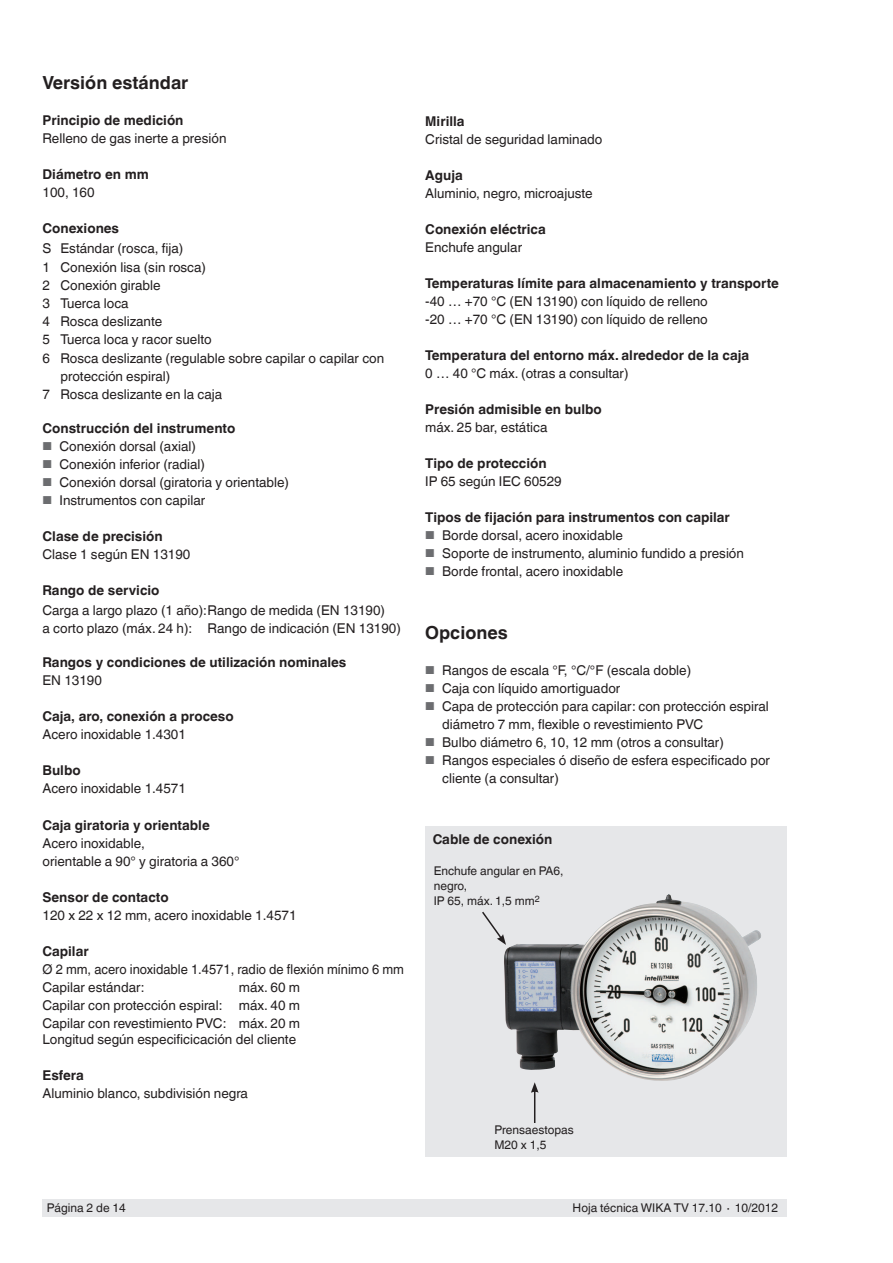
<style>
.page{position:relative;width:893px;height:1263px;background:#fff}
.page>*{position:absolute;margin:0;border:0;box-sizing:border-box;transform-origin:0 0}
.t1{font:700 18px "Helvetica World";color:#231f20}
.t2{font:13.5px/18px "Helvetica World";color:#231f20}
.t3{font:700 13.5px "Helvetica World";color:#231f20}
.t4{font:13.5px/18.3px "Helvetica World";color:#231f20;scale:.96 1}
.t5{font:12px/15px "Helvetica World";color:#231f20}
.s1{font-size:11.55px;color:#6c6d70}
</style>
<div class="page">
<div style="left:43px;top:1199px;width:744px;height:17px;background:#e6e7e9"></div>
<div style="left:425px;top:826px;width:362px;height:331px;background:#e6e7e9"></div>
<img style="left:504px;top:894px;width:257px;height:187px">
<svg style="left:482px;top:910px;width:24px;height:35px"></svg>
<hr style="left:534px;top:1090px;width:1px;height:33px;background:#231f20">
<svg style="left:531px;top:1082px;width:8px;height:11px"></svg>
<h1 class="t1" style="left:43px;top:73px;width:147px">Versión estándar</h1>
<p class="t3" style="left:43px;top:113px;width:143px">Principio de medición</p>
<p class="t2" style="left:43px;top:130px;width:185px">Relleno de gas inerte a presión</p>
<p class="t3" style="left:43px;top:167px;width:108px">Diámetro en mm</p>
<p class="t2" style="left:43px;top:184px;width:54px">100, 160</p>
<p class="t3" style="left:43px;top:221px;width:78px">Conexiones</p>
<p class="t2" style="left:43px;top:240px;width:142px">S Estándar (rosca, fija)</p>
<p class="t2" style="left:43px;top:258px;width:165px">1 Conexión lisa (sin rosca)</p>
<p class="t2" style="left:43px;top:276px;width:120px">2 Conexión girable</p>
<p class="t2" style="left:43px;top:294px;width:88px">3 Tuerca loca</p>
<p class="t2" style="left:43px;top:313px;width:121px">4 Rosca deslizante</p>
<p class="t2" style="left:43px;top:331px;width:171px">5 Tuerca loca y racor suelto</p>
<p class="t2" style="left:43px;top:349px;width:343px">6 Rosca deslizante (regulable sobre capilar o capilar con</p>
<p class="t2" style="left:61px;top:367px;width:111px">protección espiral)</p>
<p class="t2" style="left:43px;top:385px;width:181px">7 Rosca deslizante en la caja</p>
<p class="t3" style="left:43px;top:420px;width:194px">Construcción del instrumento</p>
<p class="t2" style="left:43px;top:437px;width:155px"><span class="s1">■</span> Conexión dorsal (axial)</p>
<p class="t2" style="left:43px;top:455px;width:164px"><span class="s1">■</span> Conexión inferior (radial)</p>
<p class="t2" style="left:43px;top:473px;width:248px"><span class="s1">■</span> Conexión dorsal (giratoria y orientable)</p>
<p class="t2" style="left:43px;top:491px;width:164px"><span class="s1">■</span> Instrumentos con capilar</p>
<p class="t3" style="left:43px;top:528px;width:122px">Clase de precisión</p>
<p class="t2" style="left:43px;top:545px;width:149px">Clase 1 según EN 13190</p>
<p class="t3" style="left:43px;top:582px;width:119px">Rango de servicio</p>
<p class="t2" style="left:43px;top:601px;width:360px">Carga a largo plazo (1 año):Rango de medida (EN 13190)<br>a corto plazo (máx. 24 h): Rango de indicación (EN 13190)</p>
<p class="t3" style="left:43px;top:655px;width:305px">Rangos y condiciones de utilización nominales</p>
<p class="t2" style="left:43px;top:672px;width:61px">EN 13190</p>
<p class="t3" style="left:43px;top:709px;width:193px">Caja, aro, conexión a proceso</p>
<p class="t2" style="left:43px;top:726px;width:145px">Acero inoxidable 1.4301</p>
<p class="t3" style="left:43px;top:763px;width:40px">Bulbo</p>
<p class="t2" style="left:43px;top:780px;width:145px">Acero inoxidable 1.4571</p>
<p class="t3" style="left:43px;top:817px;width:169px">Caja giratoria y orientable</p>
<p class="t2" style="left:43px;top:834px;width:198px">Acero inoxidable,<br>orientable a 90° y giratoria a 360°</p>
<p class="t3" style="left:43px;top:889px;width:128px">Sensor de contacto</p>
<p class="t2" style="left:43px;top:906px;width:255px">120 x 22 x 12 mm, acero inoxidable 1.4571</p>
<p class="t3" style="left:43px;top:943px;width:48px">Capilar</p>
<p class="t4" style="left:43px;top:960px;width:378px">Ø 2 mm, acero inoxidable 1.4571, radio de flexión mínimo 6 mm<br>Capilar estándar:</p>
<p class="t2" style="left:43px;top:978px;width:259px;text-align:justify;text-indent:196px">máx. 60 m Capilar con protección espiral: máx. 40 m Capilar con revestimiento PVC: máx. 20 m</p>
<p class="t2" style="left:43px;top:1031px;width:255px">Longitud según especificicación del cliente</p>
<p class="t3" style="left:43px;top:1068px;width:43px">Esfera</p>
<p class="t2" style="left:43px;top:1085px;width:207px">Aluminio blanco, subdivisión negra</p>
<p class="t3" style="left:425px;top:113px;width:41px">Mirilla</p>
<p class="t2" style="left:425px;top:130px;width:179px">Cristal de seguridad laminado</p>
<p class="t3" style="left:425px;top:167px;width:39px">Aguja</p>
<p class="t2" style="left:425px;top:184px;width:169px">Aluminio, negro, microajuste</p>
<p class="t3" style="left:425px;top:221px;width:122px">Conexión eléctrica</p>
<p class="t2" style="left:425px;top:238px;width:98px">Enchufe angular</p>
<p class="t3" style="left:425px;top:275px;width:355px">Temperaturas límite para almacenamiento y transporte</p>
<p class="t2" style="left:425px;top:292px;width:284px">-40 … +70 °C (EN 13190) con líquido de relleno -20 … +70 °C (EN 13190) con líquido de relleno</p>
<p class="t3" style="left:425px;top:347px;width:326px">Temperatura del entorno máx. alrededor de la caja</p>
<p class="t2" style="left:425px;top:364px;width:205px">0 … 40 °C máx. (otras a consultar)</p>
<p class="t3" style="left:425px;top:401px;width:178px">Presión admisible en bulbo</p>
<p class="t2" style="left:425px;top:418px;width:124px">máx. 25 bar, estática</p>
<p class="t3" style="left:425px;top:455px;width:123px">Tipo de protección</p>
<p class="t2" style="left:425px;top:472px;width:138px">IP 65 según IEC 60529</p>
<p class="t3" style="left:425px;top:509px;width:306px">Tipos de fijación para instrumentos con capilar</p>
<p class="t2" style="left:425px;top:526px;width:199px"><span class="s1">■</span> Borde dorsal, acero inoxidable</p>
<p class="t2" style="left:425px;top:544px;width:320px"><span class="s1">■</span> Soporte de instrumento, aluminio fundido a presión</p>
<p class="t2" style="left:425px;top:562px;width:199px"><span class="s1">■</span> Borde frontal, acero inoxidable</p>
<h1 class="t1" style="left:425px;top:622px;width:84px">Opciones</h1>
<p class="t2" style="left:425px;top:661px;width:268px"><span class="s1">■</span> Rangos de escala °F, °C/°F (escala doble)</p>
<p class="t2" style="left:425px;top:679px;width:197px"><span class="s1">■</span> Caja con líquido amortiguador</p>
<p class="t2" style="left:442px;top:697px;width:328px;text-indent:-17px"><span class="s1">■</span> Capa de protección para capilar: con protección espiral diámetro 7 mm, flexible o revestimiento PVC</p>
<p class="t2" style="left:425px;top:733px;width:300px"><span class="s1">■</span> Bulbo diámetro 6, 10, 12 mm (otros a consultar)</p>
<p class="t2" style="left:442px;top:751px;width:329px;text-indent:-17px"><span class="s1">■</span> Rangos especiales ó diseño de esfera especificado por cliente (a consultar)</p>
<p class="t3" style="left:433px;top:831px;width:121px">Cable de conexión</p>
<p class="t5" style="left:434px;top:863px;width:131px">Enchufe angular en PA6, negro,<br>IP 65, máx. 1,5 mm<sup>2</sup></p>
<p class="t5" style="left:494px;top:1122px;width:81px">Prensaestopas<br>M20 x 1,5</p>
<p class="t5" style="left:47px;top:1200px;width:81px">Página 2 de 14</p>
<p class="t5" style="left:573px;top:1200px;width:207px">Hoja técnica WIKA TV 17.10 ∙ 10/2012</p>
</div>
